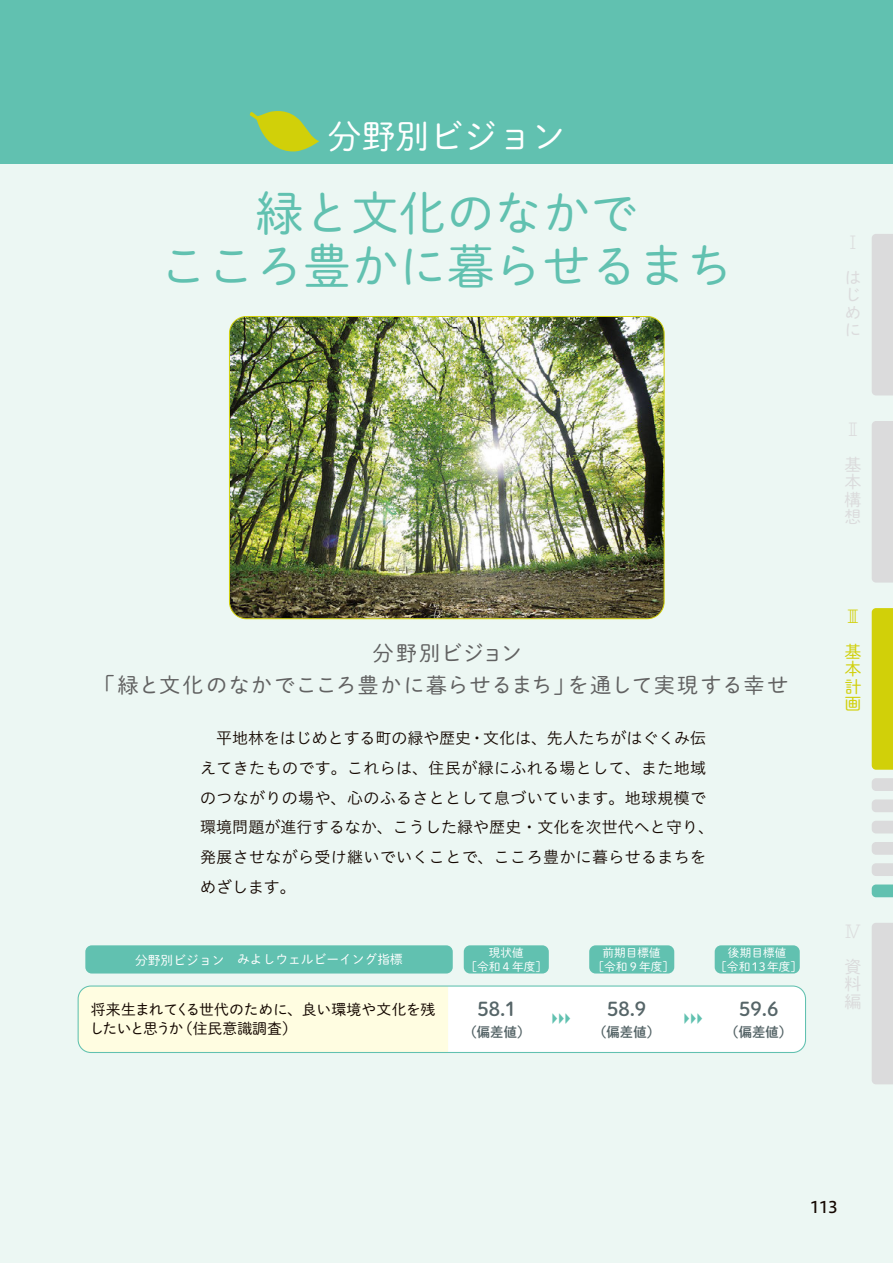
<style>
.page{position:relative;width:893px;height:1263px;background:#ecf7f3}
.page>*{position:absolute;margin:0;border:0;box-sizing:border-box;transform-origin:0 0}
.t1{font:47.85px/53.1px "Shuei M Go Std L";color:#61c1b0;text-align:center}
.t2{font:34.05px "Shuei M Go Std L";color:#fff}
.t3{font:21.3px/32px "Shuei M Go Std L";letter-spacing:.03em;color:#616161;text-align:center}
.t4{font:19.2px "Shuei M Go Std B";color:#566568}
.t5{font:16.95px/17.4px "Shuei M Go Std L";color:#dbdbdc;text-align:justify}
.t6{font:16.95px/17.4px "Shuei M Go Std L";color:#d1d009;text-align:justify}
.t7{font:300 16.95px "Jun 101 Pro";color:#dbdbdc}
.t8{font:300 16.95px "Jun 101 Pro";color:#d1d009}
.t9{font:15.9px/29.7px "Hiragino UD Sans Std N W3";letter-spacing:.025em;color:#140700}
.t10{font:15.9px "Hiragino UD Sans Std N W5";color:#140700}
.t11{font:14.85px/19.2px "Shuei M Go Std L";letter-spacing:-.015em;color:#140700}
.t12{font:13.35px "Shuei M Go Std B";color:#566568}
.t13{font:12.75px "Shuei M Go Std L";letter-spacing:-.005em;color:#fff}
.t14{font:11.7px/13.8px "Shuei M Go Std L";color:#fff;text-align:center}
.t15{font:700 11.7px "UD Shin Go Pro De";color:#61c1b0;scale:.65 1}
</style>
<div class="page">
<div style="left:464px;top:945px;width:85px;height:28px;background:#61c1b0;border-radius:6px"></div>
<div style="left:589px;top:945px;width:85px;height:28px;background:#61c1b0;border-radius:6px"></div>
<div style="left:85px;top:945px;width:368px;height:28px;background:#61c1b0;border-radius:6px"></div>
<div style="left:715px;top:945px;width:85px;height:28px;background:#61c1b0;border-radius:6px"></div>
<div style="left:78px;top:986px;width:370px;height:66px;background:#fffde1"></div>
<div style="left:448px;top:987px;width:357px;height:65px;background:#fff"></div>
<div style="left:78px;top:985px;width:728px;height:68px;border:1px solid #61c1b0;border-radius:13px"></div>
<img style="left:229px;top:316px;width:435px;height:303px">
<div style="left:229px;top:316px;width:435px;height:303px;border:1px solid #d1d009;border-radius:17px"></div>
<div style="left:0;top:0;width:893px;height:164px;background:#61c1b0"></div>
<svg style="left:249px;top:111px;width:70px;height:41px"></svg>
<div style="left:872px;top:234px;width:21px;height:161px;background:#dbdbdc"></div>
<div style="left:872px;top:421px;width:21px;height:162px;background:#dbdbdc"></div>
<div style="left:872px;top:608px;width:21px;height:162px;background:#d1d009"></div>
<svg style="left:872px;top:778px;width:21px;height:13px"></svg>
<svg style="left:872px;top:799px;width:21px;height:13px"></svg>
<svg style="left:872px;top:821px;width:21px;height:12px"></svg>
<svg style="left:872px;top:842px;width:21px;height:13px"></svg>
<svg style="left:872px;top:863px;width:21px;height:13px"></svg>
<svg style="left:872px;top:884px;width:21px;height:13px"></svg>
<div style="left:872px;top:923px;width:21px;height:161px;background:#dbdbdc"></div>
<h2 class="t2" style="left:327px;top:111px;width:240px">分野別ビジョン</h2>
<h1 class="t1" style="left:160px;top:185px;width:576px">緑と文化のなかで<br>こころ豊かに暮らせるまち</h1>
<h3 class="t3" style="left:94px;top:636px;width:696px">分野別ビジョン<br>「緑と文化のなかでこころ豊かに暮らせるまち」を通して実現する幸せ</h3>
<p class="t9" style="left:200px;top:722px;width:515px">　平地林をはじめとする町の緑や歴史・文化は、先人たちがはぐくみ伝えてきたものです。これらは、住民が緑にふれる場として、また地域のつながりの場や、心のふるさととして息づいています。地球規模で環境問題が進行するなか、こうした緑や歴史・文化を次世代へと守り、発展させながら受け継いでいくことで、こころ豊かに暮らせるまちをめざします。</p>
<p class="t13" style="left:135px;top:950px;width:269px">分野別ビジョン　みよしウェルビーイング指標</p>
<p class="t14" style="left:465px;top:945px;width:83px">現状値<br>［令和４年度］</p>
<p class="t14" style="left:602px;top:945px;width:60px">前期目標値</p>
<p class="t14" style="left:592px;top:959px;width:83px">［令和９年度］</p>
<p class="t14" style="left:715px;top:945px;width:88px">後期目標値<br>［令和13年度］</p>
<p class="t11" style="left:89px;top:999px;width:347px">将来生まれてくる世代のために、良い環境や文化を残したいと思うか（住民意識調査）</p>
<p class="t4" style="left:477px;top:994px;width:41px">58.1</p>
<p class="t12" style="left:463px;top:1022px;width:68px">（偏差値）</p>
<p class="t15" style="left:551px;top:1009px;width:33px">▶▶▶</p>
<p class="t4" style="left:607px;top:994px;width:41px">58.9</p>
<p class="t12" style="left:593px;top:1022px;width:68px">（偏差値）</p>
<p class="t15" style="left:683px;top:1009px;width:33px">▶▶▶</p>
<p class="t4" style="left:739px;top:994px;width:41px">59.6</p>
<p class="t12" style="left:725px;top:1022px;width:68px">（偏差値）</p>
<p class="t7" style="left:844px;top:229px;width:13px">Ⅰ</p>
<p class="t5" style="left:844px;top:268px;width:17px">はじめに</p>
<p class="t7" style="left:844px;top:416px;width:14px">Ⅱ</p>
<p class="t5" style="left:844px;top:455px;width:18px">基本構想</p>
<p class="t8" style="left:844px;top:603px;width:15px">Ⅲ</p>
<p class="t6" style="left:844px;top:642px;width:18px">基本計画</p>
<p class="t5" style="left:844px;top:957px;width:18px">資料編</p>
<p class="t10" style="left:810px;top:1195px;width:29px">113</p>
</div>
